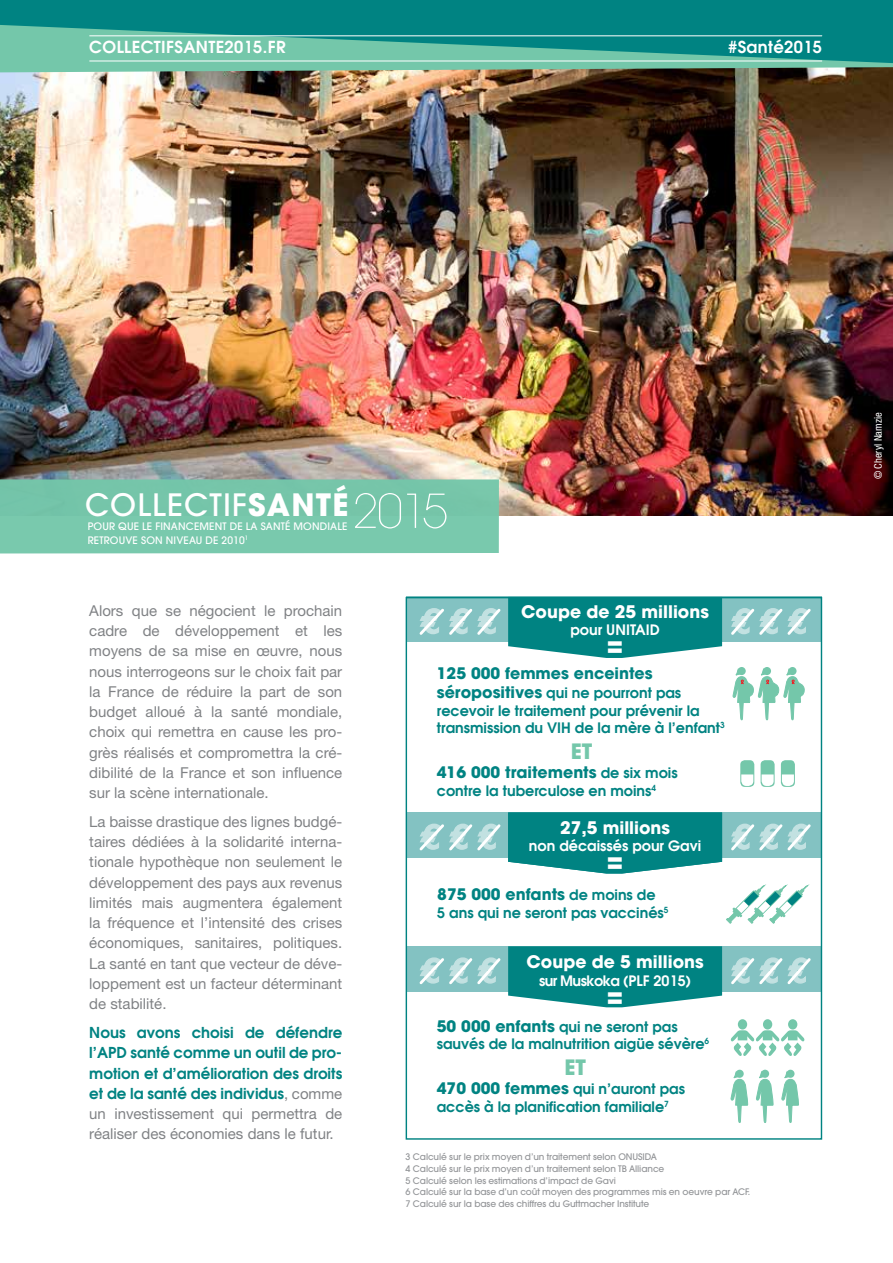
<style>
.page{position:relative;width:893px;height:1263px;background:#fff}
.page>*{position:absolute;margin:0;border:0;box-sizing:border-box;transform-origin:0 0}
.t1{font:500 30.6px "Avant Garde";letter-spacing:.04em;color:#fff}
.t2{font:700 27.3px "Avant Garde";color:#fff}
.t3{font:700 21px "Avant Garde";color:#74c7aa}
.t4{font:700 17.25px "Avant Garde";color:#fff}
.t5{font:600 16.5px "Avant Garde";letter-spacing:.02em;color:#fff}
.t6{font:700 15.75px "Avant Garde";color:#008382}
.t7{font:15px/20.2px "Helvetica Neue LT Std";color:#808285;text-align:justify}
.t8{font:600 15px/20.2px "Avant Garde";color:#008382}
.t9{font:600 14.4px/17.2px "Avant Garde";color:#008382}
.t10{font:600 14.4px "Avant Garde";color:#fff}
.t11{font:condensed 10.5px "Helvetica Neue LT Std";color:#fff}
.t12{font:500 10.2px/14.1px "Avant Garde";letter-spacing:.015em;color:#fff}
.t13{font:500 9px/11.7px "Avant Garde";letter-spacing:-.01em;color:#939598}
.s1{font-weight:700}
.s2{font-family:"Helvetica Neue LT Std";font-weight:400;color:#808285}
.s3{font-weight:700;font-size:15.75px}
.s4{font-weight:600;font-size:14.4px}
</style>
<div class="page">
<div style="left:406px;top:946px;width:415px;height:45px;background:#83c2c2"></div>
<svg style="left:731px;top:957px;width:80px;height:28px"></svg>
<svg style="left:417px;top:946px;width:305px;height:61px"></svg>
<img style="left:0;top:72px;width:893px;height:443px">
<div style="left:406px;top:597px;width:415px;height:45px;background:linear-gradient(to bottom,#82c2c2,#82c1c1)"></div>
<svg style="left:728px;top:606px;width:85px;height:31px;background:#a2d1d1"></svg>
<svg style="left:417px;top:597px;width:305px;height:61px;background:#44a4a3"></svg>
<div style="left:406px;top:812px;width:415px;height:46px;background:#83c2c2"></div>
<svg style="left:731px;top:823px;width:80px;height:28px"></svg>
<svg style="left:419px;top:812px;width:303px;height:61px"></svg>
<div style="left:0;top:479px;width:499px;height:75px;background:#79c9ad"></div>
<div style="left:763px;top:667px;width:8px;height:8px;background:#74c7aa;border-radius:50%"></div>
<svg style="left:733px;top:669px;width:71px;height:52px"></svg>
<div style="left:761px;top:1070px;width:8px;height:8px;background:#74c7aa;border-radius:50%"></div>
<svg style="left:756px;top:1072px;width:17px;height:51px"></svg>
<div style="left:736px;top:1070px;width:8px;height:8px;background:#74c7aa;border-radius:50%"></div>
<svg style="left:731px;top:1072px;width:17px;height:51px"></svg>
<svg style="left:781px;top:1072px;width:18px;height:51px"></svg>
<svg style="left:726px;top:885px;width:82px;height:39px"></svg>
<svg style="left:730px;top:1019px;width:75px;height:37px"></svg>
<div style="left:761px;top:760px;width:14px;height:27px;background:#74c7aa;border-radius:4px"></div>
<svg style="left:762px;top:774px;width:12px;height:12px"></svg>
<div style="left:740px;top:760px;width:14px;height:27px;background:#74c7aa;border-radius:4px"></div>
<svg style="left:741px;top:774px;width:12px;height:12px"></svg>
<div style="left:781px;top:760px;width:14px;height:27px;background:#74c7aa;border-radius:4px"></div>
<svg style="left:782px;top:774px;width:12px;height:12px"></svg>
<div style="left:0;top:0;width:893px;height:25px;background:#008382"></div>
<svg style="left:0;top:25px;width:893px;height:47px;background:#47a796"></svg>
<hr style="left:90px;top:61px;width:732px;height:1px;background:#fff">
<hr style="left:90px;top:35px;width:732px;height:1px;background:#fff">
<p class="t5" style="left:89px;top:36px;width:198px">collectifsante2015.fr</p>
<p class="t5" style="left:728px;top:36px;width:96px">#Santé2015</p>
<h1 class="t1" style="left:85px;top:486px;width:265px">Collectif<span class="s1">Santé</span></h1>
<p class="t12" style="left:88px;top:519px;width:261px">Pour que le financement de la santé mondiale retrouve son niveau de 2010<sup>1</sup></p>
<p class="t7" style="left:89px;top:600px;width:255px">Alors que se négocient le prochain cadre de développement et les moyens de sa mise en œuvre, nous nous interrogeons sur le choix fait par la France de réduire la part de son budget alloué à la santé mondiale, choix qui remettra en cause les pro&shy;grès réalisés et compromettra la cré&shy;dibilité de la France et son influence sur la scène internationale.</p>
<p class="t7" style="left:89px;top:811px;width:255px">La baisse drastique des lignes budgé&shy;taires dédiées à la solidarité interna&shy;tionale hypothèque non seulement le développement des pays aux revenus limités mais augmentera également la fréquence et l’intensité des crises économiques, sanitaires, politiques.<br>La santé en tant que vecteur de déve&shy;loppement est un facteur déterminant de stabilité.</p>
<p class="t8" style="left:89px;top:1022px;width:254px">Nous avons choisi de défendre l’APD</p>
<p class="t8" style="left:89px;top:1042px;width:254px;text-align:justify;text-indent:41px">santé comme un outil de pro&shy;motion et d’amélioration des droits et de la santé des individus<span class="s2">, comme</span></p>
<p class="t7" style="left:89px;top:1103px;width:255px">un investissement qui permettra de réaliser des économies dans le futur.</p>
<p class="t4" style="left:521px;top:600px;width:189px">Coupe de 25 millions</p>
<p class="t10" style="left:570px;top:621px;width:45px">pour UNITAID</p>
<h2 class="t2" style="left:607px;top:627px;width:18px">=</h2>
<p class="t6" style="left:437px;top:663px;width:217px">125 000 femmes enceintes</p>
<p class="t9" style="left:437px;top:684px;width:289px"><span class="s3">séropositives</span> qui ne pourront pas recevoir le traitement pour prévenir la transmission du VI H de la mère à l’enfant<sup>3</sup></p>
<h3 class="t3" style="left:571px;top:738px;width:23px">et</h3>
<p class="t6" style="left:437px;top:762px;width:242px">416 000 traitements <span class="s4">de six mois</span></p>
<p class="t9" style="left:437px;top:781px;width:221px">contre la tuberculose en moins<sup>4</sup></p>
<p class="t4" style="left:560px;top:816px;width:112px">27,5 millions</p>
<p class="t10" style="left:529px;top:836px;width:174px">non décaissés pour Gavi</p>
<h2 class="t2" style="left:607px;top:842px;width:18px">=</h2>
<p class="t6" style="left:437px;top:884px;width:220px">875 000 enfants <span class="s4">de moins de</span></p>
<p class="t9" style="left:437px;top:903px;width:233px">5 ans qui ne seront pas vaccinés<sup>5</sup></p>
<p class="t4" style="left:527px;top:951px;width:179px">Coupe de 5 millions</p>
<p class="t10" style="left:539px;top:971px;width:97px">sur Muskoka (PLF</p>
<p class="t10" style="left:654px;top:971px;width:39px">2015)</p>
<h2 class="t2" style="left:607px;top:977px;width:18px">=</h2>
<p class="t9" style="left:437px;top:1017px;width:274px"><span class="s3">50 000 enfants</span> qui ne seront pas sauvés de la malnutrition aigüe sévère<sup>6</sup></p>
<h3 class="t3" style="left:564px;top:1054px;width:23px">et</h3>
<p class="t9" style="left:437px;top:1080px;width:250px"><span class="s3">470 000 femmes</span> qui n’auront pas accès à la planification familiale<sup>7</sup></p>
<p class="t13" style="left:406px;top:1151px;width:346px">3 Calculé sur le prix moyen d’un traitement selon ONUSIDA<br>4 Calculé sur le prix moyen d’un traitement selon TB Alliance<br>5 Calculé selon les estimations d’impact de Gavi<br>6 Calculé sur la base d’un coût moyen des programmes mis en oeuvre par ACF.<br>7 Calculé sur la base des chiffres du Guttmacher Institute</p>
<p class="t11" style="left:872px;top:479px;width:69px;rotate:-90deg">© Cheryl Namzie</p>
</div>
